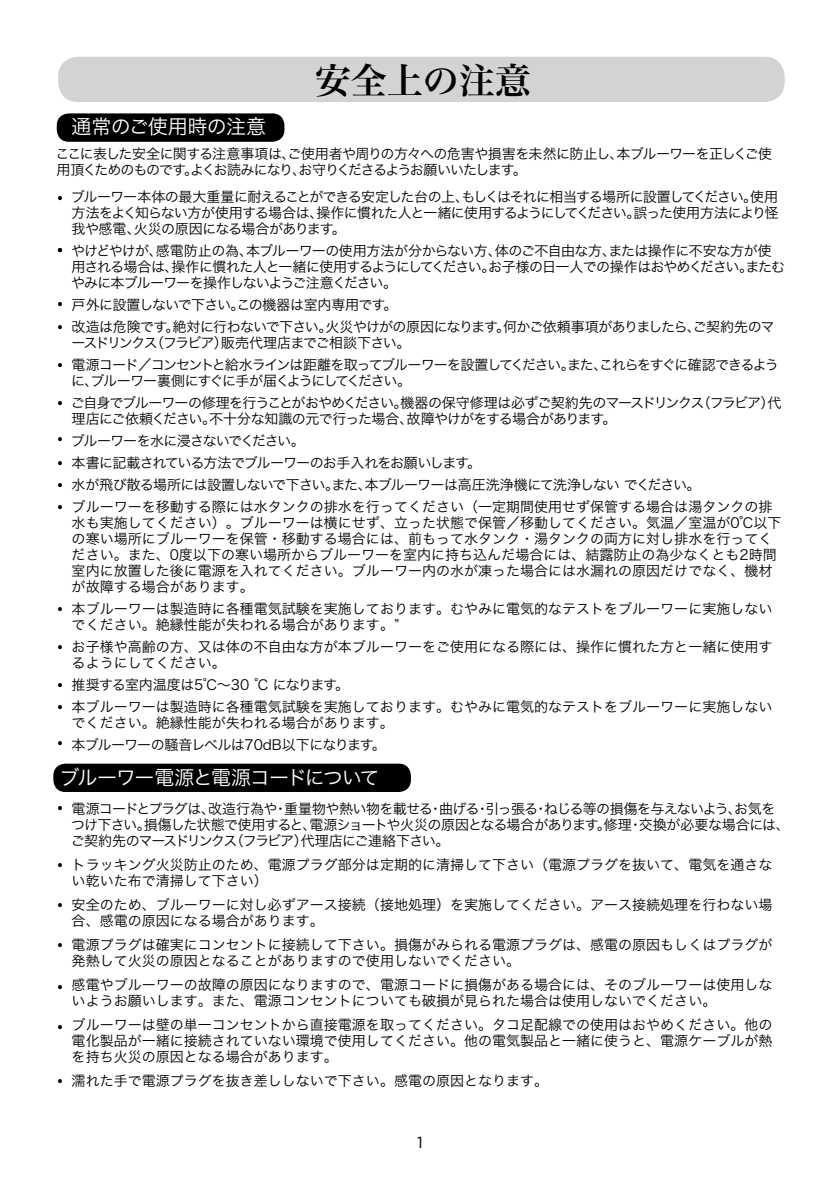
<style>
.page{position:relative;width:840px;height:1191px;background:#fff}
.page>*{position:absolute;margin:0;border:0;box-sizing:border-box;transform-origin:0 0}
.t1{font:36px "Hira Min Pro N W6";color:#000}
.t2{font:20px "Hira Kaku Pro N W3";letter-spacing:-.07em;color:#fff}
.t3{font:20px "Hira Kaku Pro N W3";letter-spacing:-.045em;color:#fff}
.t4{font:16px "Gotham";color:#000}
.t5{font:14px/16px "Hira Kaku Pro N W3";color:#000}
.t6{font:14px/22px "Hira Kaku Pro N W3";letter-spacing:-.03em;color:#000}
.t7{font:14px/16px "Hira Kaku Pro N W3";letter-spacing:-.05em;color:#000}
.t8{font:14px/16px "Hira Kaku Pro N W3";letter-spacing:-.055em;color:#000}
.t9{font:14px/16.8px "Hira Kaku Pro N W3";letter-spacing:-.06em;color:#000}
.t10{font:14px/22px "Hira Kaku Pro N W3";letter-spacing:-.085em;color:#000}
.t11{font:14px/22px "Hira Kaku Pro N W3";letter-spacing:-.08em;color:#000}
.t12{font:14px/22px "Hira Kaku Pro N W3";letter-spacing:-.04em;color:#000}
.t13{font:700 14px/22px "Gotham";color:#000;scale:.95 1}
</style>
<div class="page">
<div style="left:53px;top:763px;width:357px;height:29px;background:#000;border-radius:12px"></div>
<div style="left:58px;top:57px;width:726px;height:45px;background:#d1d3d4;border-radius:20px"></div>
<div style="left:57px;top:113px;width:227px;height:29px;background:#000;border-radius:12px"></div>
<h2 class="t3" style="left:71px;top:109px;width:196px">通常のご使用時の注意</h2>
<h1 class="t1" style="left:315px;top:49px;width:218px">安全上の注意</h1>
<p class="t9" style="left:56px;top:144px;width:717px">ここに表した安全に関する注意事項は、ご使用者や周りの方々への危害や損害を未然に防止し、本ブルーワーを正しくご使用頂くためのものです。よくお読みになり、お守りくださるようお願いいたします。</p>
<p class="t5" style="left:71px;top:187px;width:709px;text-align:justify">ブルーワー本体の最大重量に耐えることができる安定した台の上、もしくはそれに相当する場所に設置してください。使用方法をよく知らない方が使用する場合は、操作に慣れた人と一緒に使用するようにしてください。誤った使用方法により怪我や感電、火災の原因になる場合があります。</p>
<p class="t8" style="left:71px;top:241px;width:715px">やけどやけが、感電防止の為、本ブルーワーの使用方法が分からない方、体のご不自由な方、または操作に不安な方が使用される場合は、操作に慣れた人と一緒に使用するようにしてください。お子様の日一人での操作はおやめください。またむやみに本ブルーワーを操作しないようご注意ください。</p>
<p class="t12" style="left:72px;top:292px;width:704px">戸外に設置しないで下さい。この機器は室内専用です。<br>改造は危険です。絶対に行わないで下さい。火災やけがの原因になります。何かご依頼事項がありましたら、ご契約先のマ</p>
<p class="t10" style="left:72px;top:330px;width:708px">ースドリンクス（フラビア）販売代理店までご相談下さい。<br>電源コード／コンセントと給水ラインは距離を取ってブルーワーを設置してください。また、これらをすぐに確認できるよう</p>
<p class="t11" style="left:71px;top:368px;width:712px">に、ブルーワー裏側にすぐに手が届くようにしてください。<br>ご自身でブルーワーの修理を行うことがおやめください。機器の保守修理は必ずご契約先のマースドリンクス（フラビア）代</p>
<p class="t6" style="left:71px;top:406px;width:702px">理店にご依頼ください。不十分な知識の元で行った場合、故障やけがをする場合があります。<br>ブルーワーを水に浸さないでください。<br>本書に記載されている方法でブルーワーのお手入れをお願いします。<br>水が飛び散る場所には設置しないで下さい。また、本ブルーワーは高圧洗浄機にて洗浄しないでください。<br>ブルーワーを移動する際には水タンクの排水を行ってください（一定期間使用せず保管する場合は湯タンクの排</p>
<p class="t5" style="left:72px;top:513px;width:711px">水も実施してください）。ブルーワーは横にせず、立った状態で保管／移動してください。気温／室温が0℃以下の寒い場所にブルーワーを保管・移動する場合には、前もって水タンク・湯タンクの両方に対し排水を行ってください。また、0度以下の寒い場所からブルーワーを室内に持ち込んだ場合には、結露防止の為少なくとも2時間室内に放置した後に電源を入れてください。ブルーワー内の水が凍った場合には水漏れの原因だけでなく、機材が故障する場合があります。</p>
<p class="t5" style="left:72px;top:599px;width:702px">本ブルーワーは製造時に各種電気試験を実施しております。むやみに電気的なテストをブルーワーに実施しないでください。絶縁性能が失われる場合があります。”</p>
<p class="t5" style="left:72px;top:637px;width:702px">お子様や高齢の方、又は体の不自由な方が本ブルーワーをご使用になる際には、操作に慣れた方と一緒に使用するようにしてください。</p>
<p class="t5" style="left:72px;top:672px;width:701px;line-height:22px">推奨する室内温度は5℃～30 ℃ になります。<br>本ブルーワーは製造時に各種電気試験を実施しております。むやみに電気的なテストをブルーワーに実施しない</p>
<p class="t5" style="left:72px;top:710px;width:323px;line-height:22px">でください。絶縁性能が失われる場合があります。本ブルーワーの騒音レベルは70dB以下になります。</p>
<p class="t13" style="left:57px;top:187px;width:8px">•</p>
<p class="t13" style="left:57px;top:239px;width:8px">•</p>
<p class="t13" style="left:57px;top:292px;width:8px;line-height:22.8px">• •</p>
<p class="t13" style="left:57px;top:354px;width:8px">•</p>
<p class="t13" style="left:57px;top:392px;width:8px">•</p>
<p class="t13" style="left:57px;top:427px;width:8px;line-height:24px">• •</p>
<p class="t13" style="left:57px;top:474px;width:8px">• •</p>
<p class="t13" style="left:57px;top:598px;width:8px">•</p>
<p class="t13" style="left:57px;top:636px;width:8px">•</p>
<p class="t13" style="left:57px;top:674px;width:8px">• •</p>
<p class="t13" style="left:57px;top:732px;width:8px">•</p>
<h2 class="t2" style="left:59px;top:759px;width:321px">ブルーワー電源と電源コードについて</h2>
<p class="t13" style="left:57px;top:797px;width:8px">•</p>
<p class="t13" style="left:57px;top:853px;width:8px">•</p>
<p class="t13" style="left:57px;top:893px;width:8px">•</p>
<p class="t13" style="left:57px;top:933px;width:8px">•</p>
<p class="t13" style="left:57px;top:975px;width:8px">•</p>
<p class="t13" style="left:57px;top:1015px;width:8px">•</p>
<p class="t13" style="left:57px;top:1069px;width:8px">•</p>
<p class="t7" style="left:71px;top:799px;width:720px">電源コードとプラグは、改造行為や・重量物や熱い物を載せる・曲げる・引っ張る・ねじる等の損傷を与えないよう、お気をつけ下さい。損傷した状態で使用すると、電源ショートや火災の原因となる場合があります。修理・交換が必要な場合には、ご契約先のマースドリンクス（フラビア）代理店にご連絡下さい。</p>
<p class="t5" style="left:72px;top:855px;width:702px">トラッキング火災防止のため、電源プラグ部分は定期的に清掃して下さい（電源プラグを抜いて、電気を通さない乾いた布で清掃して下さい）</p>
<p class="t5" style="left:72px;top:895px;width:702px">安全のため、ブルーワーに対し必ずアース接続（接地処理）を実施してください。アース接続処理を行わない場合、感電の原因になる場合があります。</p>
<p class="t5" style="left:72px;top:935px;width:702px">電源プラグは確実にコンセントに接続して下さい。損傷がみられる電源プラグは、感電の原因もしくはプラグが発熱して火災の原因となることがありますので使用しないでください。</p>
<p class="t5" style="left:72px;top:975px;width:702px">感電やブルーワーの故障の原因になりますので、電源コードに損傷がある場合には、そのブルーワーは使用しないようお願いします。また、電源コンセントについても破損が見られた場合は使用しないでください。</p>
<p class="t5" style="left:72px;top:1015px;width:702px;text-align:justify">ブルーワーは壁の単一コンセントから直接電源を取ってください。タコ足配線での使用はおやめください。他の電化製品が一緒に接続されていない環境で使用してください。他の電気製品と一緒に使うと、電源ケーブルが熱を持ち火災の原因となる場合があります。</p>
<p class="t5" style="left:72px;top:1071px;width:478px">濡れた手で電源プラグを抜き差ししないで下さい。感電の原因となります。</p>
<p class="t4" style="left:417px;top:1133px;width:7px">1</p>
</div>
